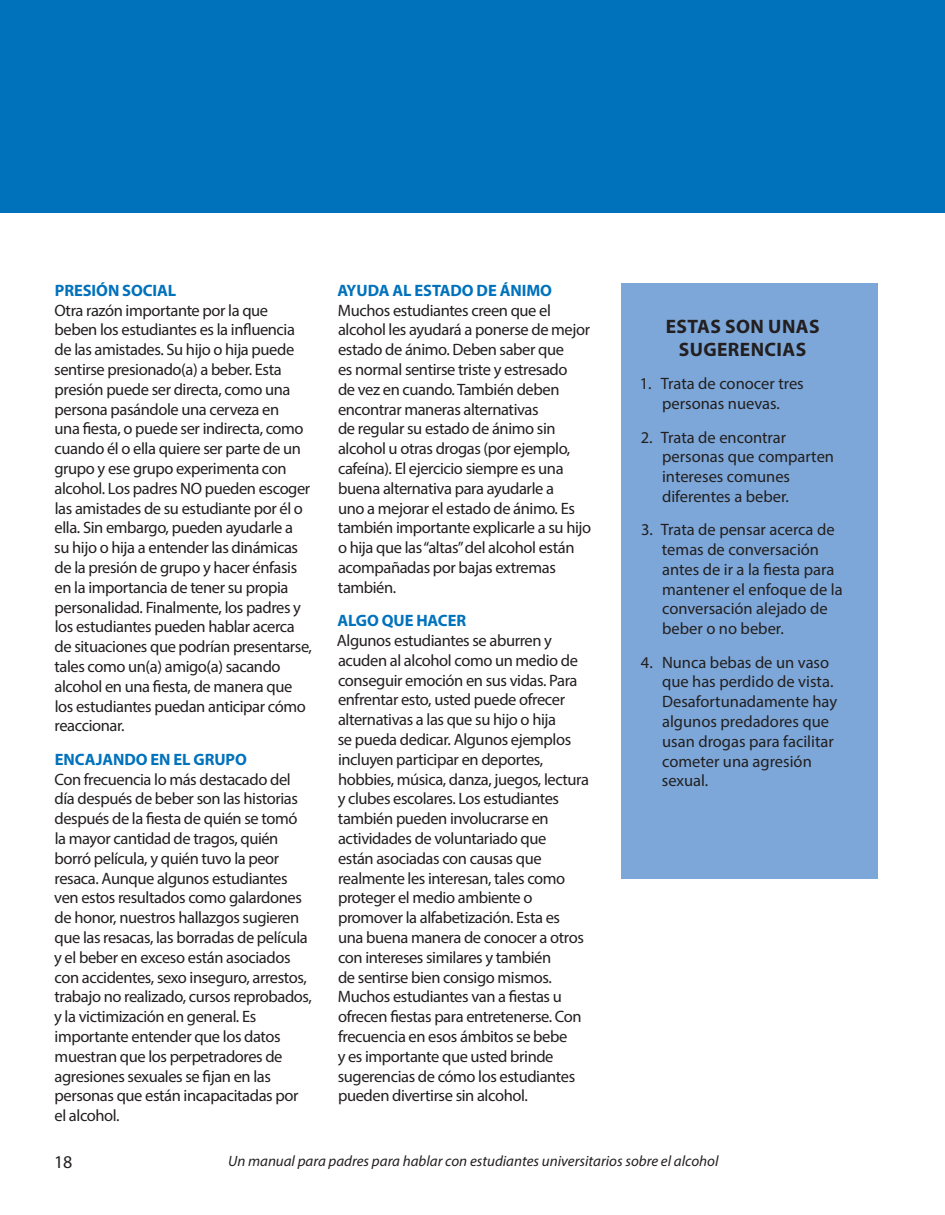
<style>
.page{position:relative;width:945px;height:1215px;background:#fff}
.page>*{position:absolute;margin:0;border:0;box-sizing:border-box;transform-origin:0 0}
.Body{font:700 19.5px/23.4px "Myriad Pro";letter-spacing:.02em;color:#231f20;text-align:center}
.t1{font:18px "Myriad Pro";color:#231f20}
.Body-2{font:16.5px/19.8px "Myriad Pro";letter-spacing:-.025em;color:#231f20}
.Body-3{font:16.5px/19.8px "Myriad Pro";color:#231f20}
.t2{font:italic 15px "Myriad Pro";color:#231f20}
.s1{font-weight:700;color:#0072bc}
</style>
<div class="page">
<div style="left:932px;top:0;width:13px;height:212px;background:#0072bc"></div>
<div style="left:0;top:0;width:932px;height:212px;background:#0072bc"></div>
<div style="left:621px;top:284px;width:257px;height:595px;background:#7ca7d8"></div>
<p class="Body-2" style="left:54px;top:280px;width:259px"><span class="s1">PRESIÓN SOCIAL<br></span>Otra razón importante por la que beben los estudiantes es la influencia de las amistades. Su hijo o hija puede sentirse presionado(a) a beber. Esta presión puede ser directa, como una persona pasándole una cerveza en<br>una fiesta, o puede ser indirecta, como cuando él o ella quiere ser parte de un grupo y ese grupo experimenta con alcohol. Los padres NO pueden escoger las amistades de su estudiante por él o ella. Sin embargo, pueden ayudarle a su hijo o hija a entender las dinámicas de la presión de grupo y hacer énfasis en la importancia de tener su propia personalidad. Finalmente, los padres y los estudiantes pueden hablar acerca de situaciones que podrían presentarse, tales como un(a) amigo(a) sacando alcohol en una fiesta, de manera que los estudiantes puedan anticipar cómo reaccionar.</p>
<p class="Body-2" style="left:54px;top:749px;width:259px"><span class="s1">ENCAJANDO EN EL GRUPO<br></span>Con frecuencia lo más destacado del día después de beber son las historias después de la fiesta de quién se tomó la mayor cantidad de tragos, quién borró película, y quién tuvo la peor resaca. Aunque algunos estudiantes ven estos resultados como galardones de honor, nuestros hallazgos sugieren que las resacas, las borradas de película y el beber en exceso están asociados con accidentes, sexo inseguro, arrestos, trabajo no realizado, cursos reprobados, y la victimización en general. Es importante entender que los datos muestran que los perpetradores de agresiones sexuales se fijan en las personas que están incapacitadas por el alcohol.</p>
<p class="Body-2" style="left:337px;top:280px;width:255px"><span class="s1">AYUDA AL ESTADO DE ÁNIMO<br></span>Muchos estudiantes creen que el alcohol les ayudará a ponerse de mejor estado de ánimo. Deben saber que<br>es normal sentirse triste y estresado<br>de vez en cuando. También deben encontrar maneras alternativas<br>de regular su estado de ánimo sin alcohol u otras drogas (por ejemplo, cafeína). El ejercicio siempre es una buena alternativa para ayudarle a<br>uno a mejorar el estado de ánimo. Es también importante explicarle a su hijo o hija que las “altas” del alcohol están acompañadas por bajas extremas también.</p>
<p class="Body-2" style="left:337px;top:610px;width:254px"><span class="s1">ALGO QUE HACER<br></span>Algunos estudiantes se aburren y acuden al alcohol como un medio de conseguir emoción en sus vidas. Para enfrentar esto, usted puede ofrecer alternativas a las que su hijo o hija<br>se pueda dedicar. Algunos ejemplos incluyen participar en deportes, hobbies, música, danza, juegos, lectura y clubes escolares. Los estudiantes también pueden involucrarse en actividades de voluntariado que<br>están asociadas con causas que realmente les interesan, tales como proteger el medio ambiente o promover la alfabetización. Esta es<br>una buena manera de conocer a otros con intereses similares y también<br>de sentirse bien consigo mismos.<br>Muchos estudiantes van a fiestas u ofrecen fiestas para entretenerse. Con frecuencia en esos ámbitos se bebe<br>y es importante que usted brinde sugerencias de cómo los estudiantes pueden divertirse sin alcohol.</p>
<p class="Body" style="left:666px;top:314px;width:155px">ESTAS SON UNAS<br>SUGERENCIAS</p>
<p class="Body-3" style="left:640px;top:374px;width:165px;text-align:center">1. Trata de conocer tres personas nuevas.</p>
<p class="Body-3" style="left:662px;top:427px;width:174px;text-indent:-21px">2. Trata de encontrar personas que comparten intereses comunes diferentes a beber.</p>
<p class="Body-3" style="left:662px;top:520px;width:182px;text-indent:-21px">3. Trata de pensar acerca de temas de conversación antes de ir a la fiesta para mantener el enfoque de la conversación alejado de beber o no beber.</p>
<p class="Body-3" style="left:662px;top:652px;width:177px;text-indent:-21px">4. Nunca bebas de un vaso que has perdido de vista.<br>Desafortunadamente hay algunos predadores que usan drogas para facilitar cometer una agresión sexual.</p>
<p class="t1" style="left:54px;top:1151px;width:20px">18</p>
<p class="t2" style="left:228px;top:1151px;width:492px">Un manual para padres para hablar con estudiantes universitarios sobre el alcohol</p>
</div>
